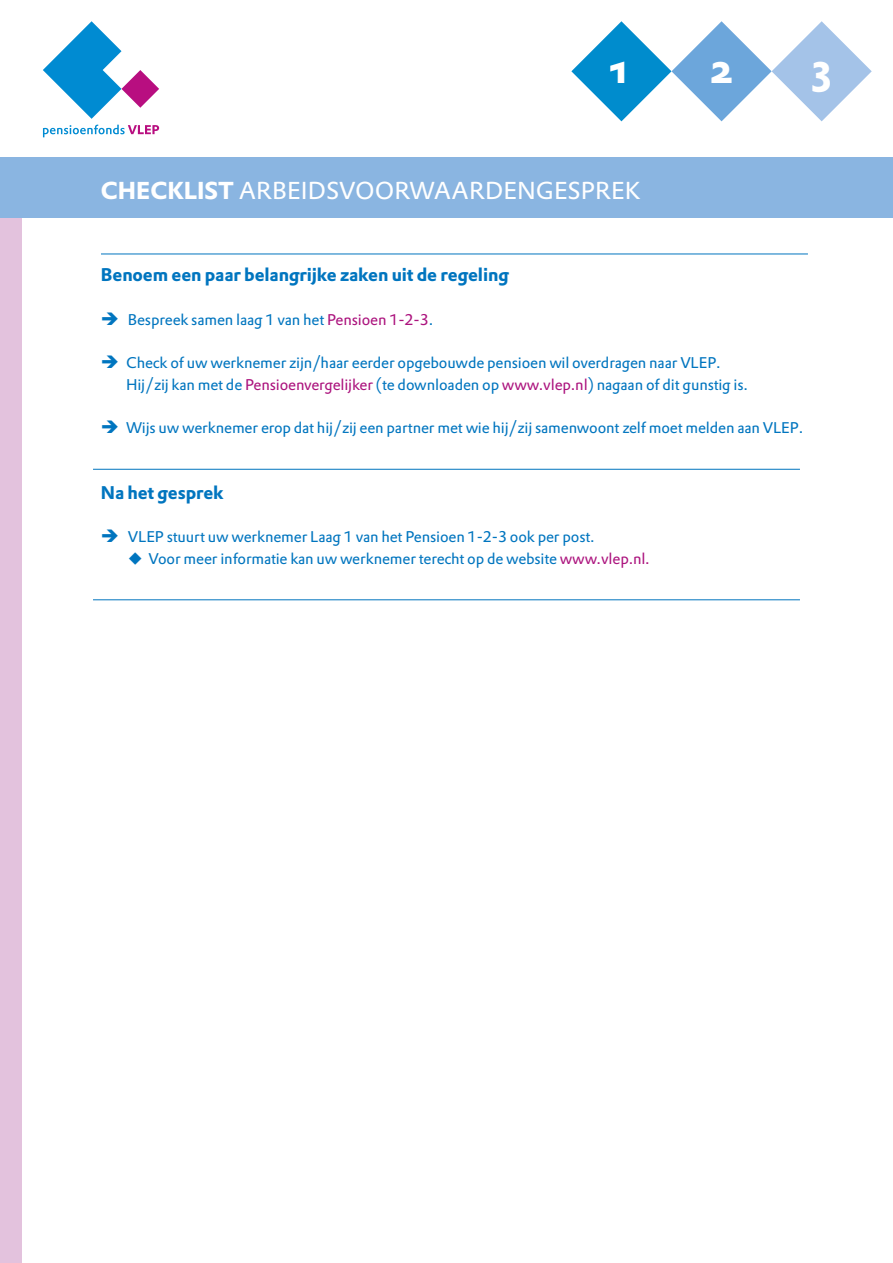
<style>
.page{position:relative;width:893px;height:1263px;background:#fff}
.page>*{position:absolute;margin:0;border:0;box-sizing:border-box;transform-origin:0 0}
.t1{font:41.7px "DTL Prokyon ST Bold";color:#fff}
.t2{font:24px "DTL Prokyon T";color:#fff}
.t3{font:18px "DTL Prokyon ST Bold";letter-spacing:-.01em;color:#0075bf}
.t4{font:15.15px/21.8px "DTL Prokyon T";letter-spacing:-.01em;color:#0075bf}
.s1{font-family:"DTL Prokyon ST Bold"}
.s2{color:#ac147e}
</style>
<div class="page">
<div style="left:0;top:191px;width:21px;height:1072px;background:#e3c2dd"></div>
<div style="left:0;top:157px;width:893px;height:61px;background:#8ab5e1"></div>
<svg style="left:43px;top:21px;width:116px;height:98px"></svg>
<svg style="left:43px;top:125px;width:116px;height:12px"></svg>
<svg style="left:571px;top:21px;width:301px;height:100px"></svg>
<hr style="left:101px;top:254px;width:707px;height:1px;background:#0075bf">
<hr style="left:93px;top:469px;width:707px;height:1px;background:#0075bf">
<hr style="left:93px;top:599px;width:707px;height:1px;background:#0075bf">
<h1 class="t1" style="left:609px;top:41px;width:20px">1</h1>
<h1 class="t1" style="left:710px;top:41px;width:25px">2</h1>
<h1 class="t1" style="left:812px;top:41px;width:21px">3</h1>
<h2 class="t2" style="left:101px;top:174px;width:541px"><span class="s1">CHECKLIST</span> ARBEIDSVOORWAARDENGESPREK</h2>
<p class="t3" style="left:101px;top:263px;width:410px">Benoem een paar belangrijke zaken uit de regeling</p>
<p class="t4" style="left:101px;top:308px;width:334px">➔ Bespreek samen laag 1 van het <span class="s2">Pensioen 1-2-3</span>.</p>
<p class="t4" style="left:126px;top:352px;width:623px;text-indent:-25px">➔ Check of uw werknemer zijn/haar eerder opgebouwde pensioen wil overdragen naar VLEP.<br>Hij/zij kan met de <span class="s2">Pensioenvergelijker</span> (te downloaden op <span class="s2">www.vlep.nl</span>) nagaan of dit gunstig is.</p>
<p class="t4" style="left:101px;top:417px;width:704px">➔ Wijs uw werknemer erop dat hij/zij een partner met wie hij/zij samenwoont zelf moet melden aan VLEP.</p>
<p class="t3" style="left:101px;top:480px;width:124px">Na het gesprek</p>
<p class="t4" style="left:101px;top:525px;width:495px">➔ VLEP stuurt uw werknemer Laag 1 van het Pensioen 1-2-3 ook per post.</p>
<p class="t4" style="left:128px;top:547px;width:523px">◆ Voor meer informatie kan uw werknemer terecht op de website <span class="s2">www.vlep.nl.</span></p>
</div>
